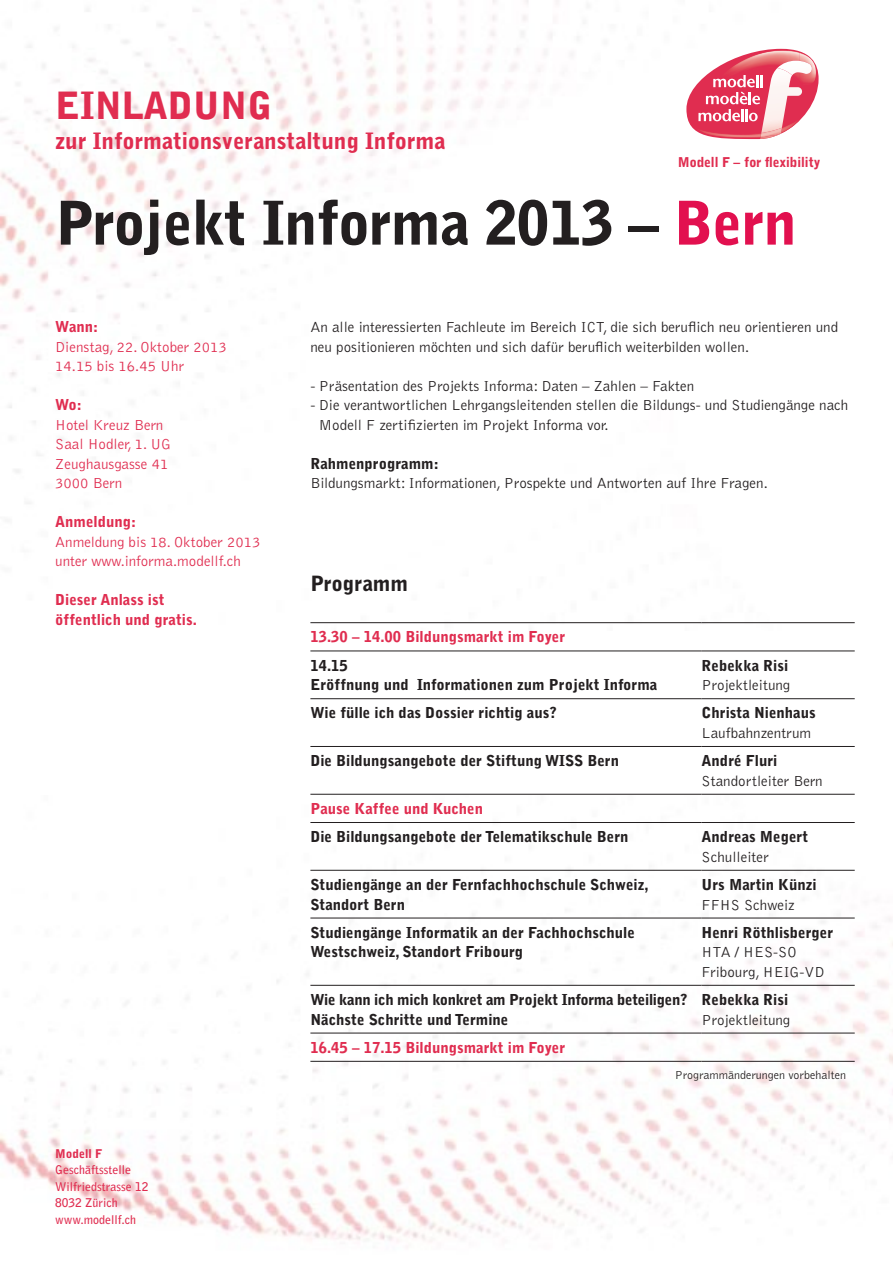
<style>
.page{position:relative;width:893px;height:1263px;background:#fff}
.page>*{position:absolute;margin:0;border:0;box-sizing:border-box;transform-origin:0 0}
.t1{font:900 60px "Bell Gothic BT";letter-spacing:-.02em;color:#231f20}
.t2{font:900 37.5px "Bell Gothic BT";color:#e02d50}
.t3{font:900 22.5px "Bell Gothic BT";color:#e02d50}
.t4{font:900 21px "Bell Gothic BT";color:#231f20}
.t5{font:300 15px/19.5px "Bell Gothic";color:#231f20}
.t6{font:900 15px/19.5px "Bell Gothic";color:#231f20}
.t7{font:300 15px/19.5px "Bell Gothic";color:#e02d50}
.t8{font:900 15px/19.5px "Bell Gothic";color:#e02d50}
.t9{font:900 15px/19.5px "Bell Gothic";letter-spacing:-.02em;color:#231f20}
.t10{font:900 13.5px "Bell Gothic BT";color:#e02d50}
.t11{font:700 12px/16.5px "Bell Gothic";color:#e02d50}
.t12{font:300 12px "Bell Gothic";color:#231f20}
.t13{font:900 12px "Bell Gothic";color:#e02d50}
.s1{color:#e2104f}
</style>
<div class="page">
<img style="left:0;top:0;width:855px;height:624px">
<img style="left:0;top:869px;width:893px;height:373px">
<svg style="left:686px;top:49px;width:133px;height:90px"></svg>
<hr style="left:310px;top:622px;width:392px;height:1px;background:#231f20">
<hr style="left:702px;top:622px;width:153px;height:1px;background:#231f20">
<hr style="left:310px;top:651px;width:392px;height:1px;background:#231f20">
<hr style="left:702px;top:651px;width:153px;height:1px;background:#231f20">
<hr style="left:310px;top:698px;width:392px;height:1px;background:#231f20">
<hr style="left:702px;top:698px;width:153px;height:1px;background:#231f20">
<hr style="left:310px;top:746px;width:392px;height:1px;background:#231f20">
<hr style="left:702px;top:746px;width:153px;height:1px;background:#231f20">
<hr style="left:310px;top:794px;width:392px;height:1px;background:#231f20">
<hr style="left:702px;top:794px;width:153px;height:1px;background:#231f20">
<hr style="left:310px;top:822px;width:392px;height:1px;background:#231f20">
<hr style="left:702px;top:822px;width:153px;height:1px;background:#231f20">
<hr style="left:310px;top:870px;width:392px;height:1px;background:#231f20">
<hr style="left:702px;top:870px;width:153px;height:1px;background:#231f20">
<hr style="left:310px;top:918px;width:392px;height:1px;background:#231f20">
<hr style="left:702px;top:918px;width:153px;height:1px;background:#231f20">
<hr style="left:310px;top:985px;width:392px;height:1px;background:#231f20">
<hr style="left:702px;top:985px;width:153px;height:1px;background:#231f20">
<hr style="left:310px;top:1033px;width:392px;height:1px;background:#231f20">
<hr style="left:702px;top:1033px;width:153px;height:1px;background:#231f20">
<hr style="left:310px;top:1061px;width:392px;height:1px;background:#231f20">
<hr style="left:702px;top:1061px;width:153px;height:1px;background:#231f20">
<h2 class="t2" style="left:55px;top:82px;width:218px">Einladung</h2>
<h3 class="t3" style="left:55px;top:126px;width:392px">zur Informationsveranstaltung Informa</h3>
<p class="t10" style="left:678px;top:154px;width:144px">Modell F – for flexibility</p>
<h1 class="t1" style="left:55px;top:185px;width:743px">Projekt Informa 2013 – <span class="s1">Bern</span></h1>
<p class="t8" style="left:55px;top:317px;width:45px">Wann:</p>
<p class="t7" style="left:55px;top:337px;width:173px">Dienstag, 22. Oktober 2013<br>14.15 bis 16.45 Uhr</p>
<p class="t8" style="left:55px;top:395px;width:28px">Wo:</p>
<p class="t7" style="left:55px;top:415px;width:117px">Hotel Kreuz Bern<br>Saal Hodler, 1. UG<br>Zeughausgasse 41<br>3000 Bern</p>
<p class="t8" style="left:55px;top:512px;width:82px">Anmeldung:</p>
<p class="t7" style="left:55px;top:532px;width:207px">Anmeldung bis 18. Oktober 2013 unter www.informa.modellf.ch</p>
<p class="t8" style="left:55px;top:590px;width:143px">Dieser Anlass ist öffentlich und gratis.</p>
<p class="t13" style="left:55px;top:1146px;width:49px">Modell F</p>
<p class="t11" style="left:55px;top:1162px;width:95px">Geschäftsstelle<br>Wilfriedstrasse 12<br>8032 Zürich www.modellf.ch</p>
<p class="t5" style="left:310px;top:318px;width:529px">An alle interessierten Fachleute im Bereich ICT, die sich beruflich neu orientieren und neu positionieren möchten und sich dafür beruflich weiterbilden wollen.</p>
<p class="t5" style="left:310px;top:376px;width:385px">- Präsentation des Projekts Informa: Daten – Zahlen – Fakten</p>
<p class="t5" style="left:319px;top:396px;width:531px;text-indent:-9px">- Die verantwortlichen Lehrgangsleitenden stellen die Bildungs- und Studiengänge nach<br>Modell F zertifizierten im Projekt Informa vor.</p>
<p class="t6" style="left:310px;top:454px;width:130px">Rahmenprogramm:</p>
<p class="t5" style="left:310px;top:474px;width:459px">Bildungsmarkt: Informationen, Prospekte und Antworten auf Ihre Fragen.</p>
<h3 class="t4" style="left:310px;top:570px;width:99px">Programm</h3>
<p class="t8" style="left:310px;top:627px;width:256px">13.30 – 14.00 Bildungsmarkt im Foyer</p>
<p class="t6" style="left:310px;top:656px;width:349px">14.15<br>Eröffnung und Informationen zum Projekt Informa</p>
<p class="t6" style="left:702px;top:656px;width:88px">Rebekka Risi</p>
<p class="t5" style="left:702px;top:676px;width:90px">Projektleitung</p>
<p class="t6" style="left:310px;top:703px;width:248px">Wie fülle ich das Dossier richtig aus?</p>
<p class="t6" style="left:702px;top:703px;width:116px">Christa Nienhaus</p>
<p class="t5" style="left:702px;top:724px;width:111px">Laufbahnzentrum</p>
<p class="t6" style="left:310px;top:751px;width:310px">Die Bildungsangebote der Stiftung WISS Bern</p>
<p class="t6" style="left:702px;top:751px;width:77px">André Fluri</p>
<p class="t5" style="left:702px;top:771px;width:123px">Standortleiter Bern</p>
<p class="t8" style="left:310px;top:799px;width:174px">Pause Kaffee und Kuchen</p>
<p class="t6" style="left:310px;top:827px;width:320px">Die Bildungsangebote der Telematikschule Bern</p>
<p class="t6" style="left:702px;top:827px;width:108px">Andreas Megert</p>
<p class="t5" style="left:702px;top:847px;width:69px">Schulleiter</p>
<p class="t6" style="left:310px;top:875px;width:340px">Studiengänge an der Fernfachhochschule Schweiz,<br>Standort Bern</p>
<p class="t6" style="left:702px;top:875px;width:116px">Urs Martin Künzi</p>
<p class="t5" style="left:702px;top:895px;width:95px">FFHS Schweiz</p>
<p class="t6" style="left:310px;top:923px;width:326px">Studiengänge Informatik an der Fachhochschule<br>Westschweiz, Standort Fribourg</p>
<p class="t6" style="left:702px;top:923px;width:133px">Henri Röthlisberger</p>
<p class="t5" style="left:702px;top:943px;width:124px">HTA / HES-SO<br>Fribourg, HEIG-VD</p>
<p class="t9" style="left:310px;top:990px;width:379px">Wie kann ich mich konkret am Projekt Informa beteiligen?<br>Nächste Schritte und Termine</p>
<p class="t6" style="left:702px;top:990px;width:88px">Rebekka Risi</p>
<p class="t5" style="left:702px;top:1010px;width:90px">Projektleitung</p>
<p class="t8" style="left:310px;top:1038px;width:256px">16.45 – 17.15 Bildungsmarkt im Foyer</p>
<p class="t12" style="left:675px;top:1068px;width:173px">Programmänderungen vorbehalten</p>
</div>
